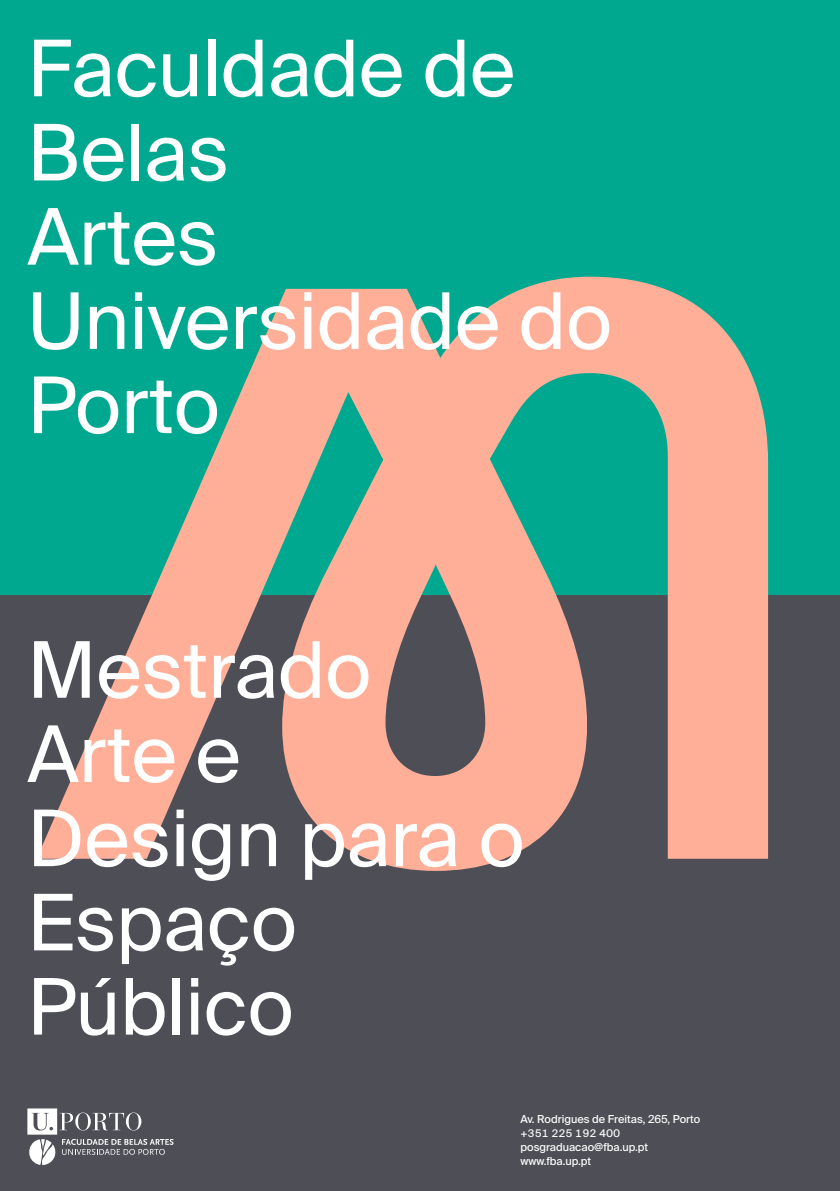
<style>
.page{position:relative;width:840px;height:1191px;background:#fff}
.page>*{position:absolute;margin:0;border:0;box-sizing:border-box;transform-origin:0 0}
.GC__Body_Copy__1{font:78px "Suisse Intl";color:#fff}
.t1{font:11px "Suisse Intl";color:#fff}
.t2{font:10.4px "Suisse Intl";color:#fff}
</style>
<div class="page">
<div style="left:0;top:0;width:839px;height:595px;background:#00a88f"></div>
<div style="left:0;top:595px;width:839px;height:596px;background:#4d4e56"></div>
<svg style="left:36px;top:277px;width:731px;height:594px;fill:#ffaf98"></svg>
<svg style="left:27px;top:1108px;width:146px;height:57px"></svg>
<p class="GC__Body_Copy__1" style="left:27px;top:23px;width:489px">Faculdade de</p>
<p class="GC__Body_Copy__1" style="left:27px;top:107px;width:203px">Belas</p>
<p class="GC__Body_Copy__1" style="left:27px;top:192px;width:192px">Artes</p>
<p class="GC__Body_Copy__1" style="left:27px;top:276px;width:586px">Universidade do</p>
<p class="GC__Body_Copy__1" style="left:27px;top:360px;width:194px">Porto</p>
<p class="GC__Body_Copy__1" style="left:27px;top:625px;width:345px">Mestrado</p>
<p class="GC__Body_Copy__1" style="left:27px;top:709px;width:215px">Arte e</p>
<p class="GC__Body_Copy__1" style="left:27px;top:793px;width:498px">Design para o</p>
<p class="GC__Body_Copy__1" style="left:27px;top:877px;width:271px">Espaço</p>
<p class="GC__Body_Copy__1" style="left:27px;top:961px;width:268px">Público</p>
<p class="t1" style="left:520px;top:1112px;width:181px">Av. Rodrigues de Freitas, 265, Porto</p>
<p class="t2" style="left:520px;top:1127px;width:101px">+351 225 192 400</p>
<p class="t1" style="left:520px;top:1140px;width:129px">posgraduacao@fba.up.pt</p>
<p class="t1" style="left:520px;top:1154px;width:72px">www.fba.up.pt</p>
</div>
